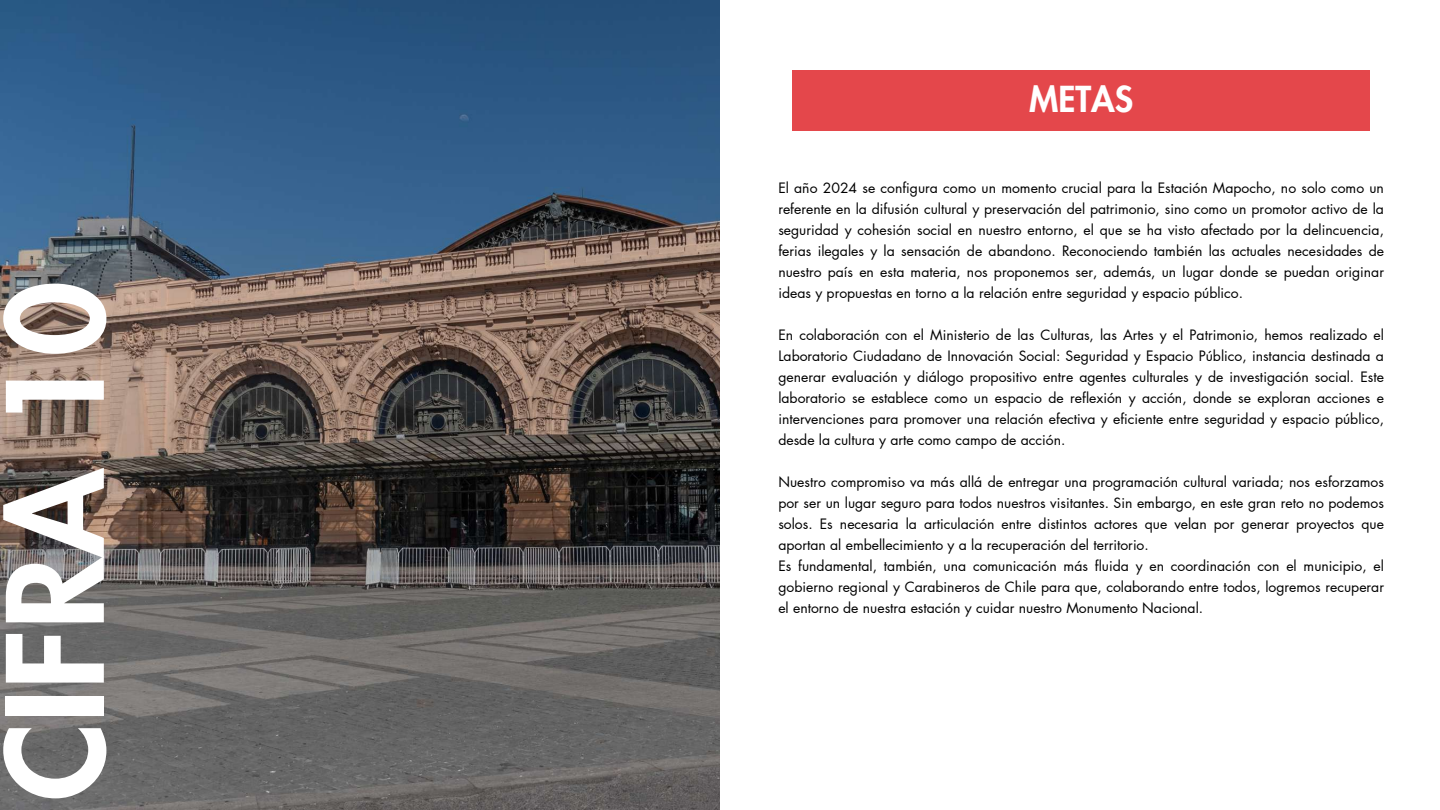
<style>
.page{position:relative;width:1440px;height:810px;background:#fff}
.page>*{position:absolute;margin:0;border:0;box-sizing:border-box;transform-origin:0 0}
.t1{font:800 130px "Futura LT Pro";color:#fff}
.t2{font:800 35px "Futura LT Pro";color:#fff}
.t3{font:14px/21px "Futura LT Pro";color:#000;text-align:justify}
</style>
<div class="page">
<img style="left:0;top:0;width:720px;height:810px">
<div style="left:792px;top:71px;width:578px;height:60px;background:#e4474b"></div>
<h1 class="t1" style="left:-3px;top:801px;width:521px;rotate:-90deg">CIFRA 10</h1>
<h2 class="t2" style="left:1029px;top:83px;width:106px">METAS</h2>
<p class="t3" style="left:778px;top:178px;width:607px">El año 2024 se configura como un momento crucial para la Estación Mapocho, no solo como un referente en la difusión cultural y preservación del patrimonio, sino como un promotor activo de la seguridad y cohesión social en nuestro entorno, el que se ha visto afectado por la delincuencia, ferias ilegales y la sensación de abandono. Reconociendo también las actuales necesidades de nuestro país en esta materia, nos proponemos ser, además, un lugar donde se puedan originar ideas y propuestas en torno a la relación entre seguridad y espacio público.</p>
<p class="t3" style="left:778px;top:325px;width:607px">En colaboración con el Ministerio de las Culturas, las Artes y el Patrimonio, hemos realizado el Laboratorio Ciudadano de Innovación Social: Seguridad y Espacio Público, instancia destinada a generar evaluación y diálogo propositivo entre agentes culturales y de investigación social. Este laboratorio se establece como un espacio de reflexión y acción, donde se exploran acciones e intervenciones para promover una relación efectiva y eficiente entre seguridad y espacio público, desde la cultura y arte como campo de acción.</p>
<p class="t3" style="left:778px;top:472px;width:607px;text-align:left">Nuestro compromiso va más allá de entregar una programación cultural variada; nos esforzamos por ser un lugar seguro para todos nuestros visitantes. Sin embargo, en este gran reto no podemos solos. Es necesaria la articulación entre distintos actores que velan por generar proyectos que aportan al embellecimiento y a la recuperación del territorio.<br>Es fundamental, también, una comunicación más fluida y en coordinación con el municipio, el gobierno regional y Carabineros de Chile para que, colaborando entre todos, logremos recuperar el entorno de nuestra estación y cuidar nuestro Monumento Nacional.</p>
</div>
